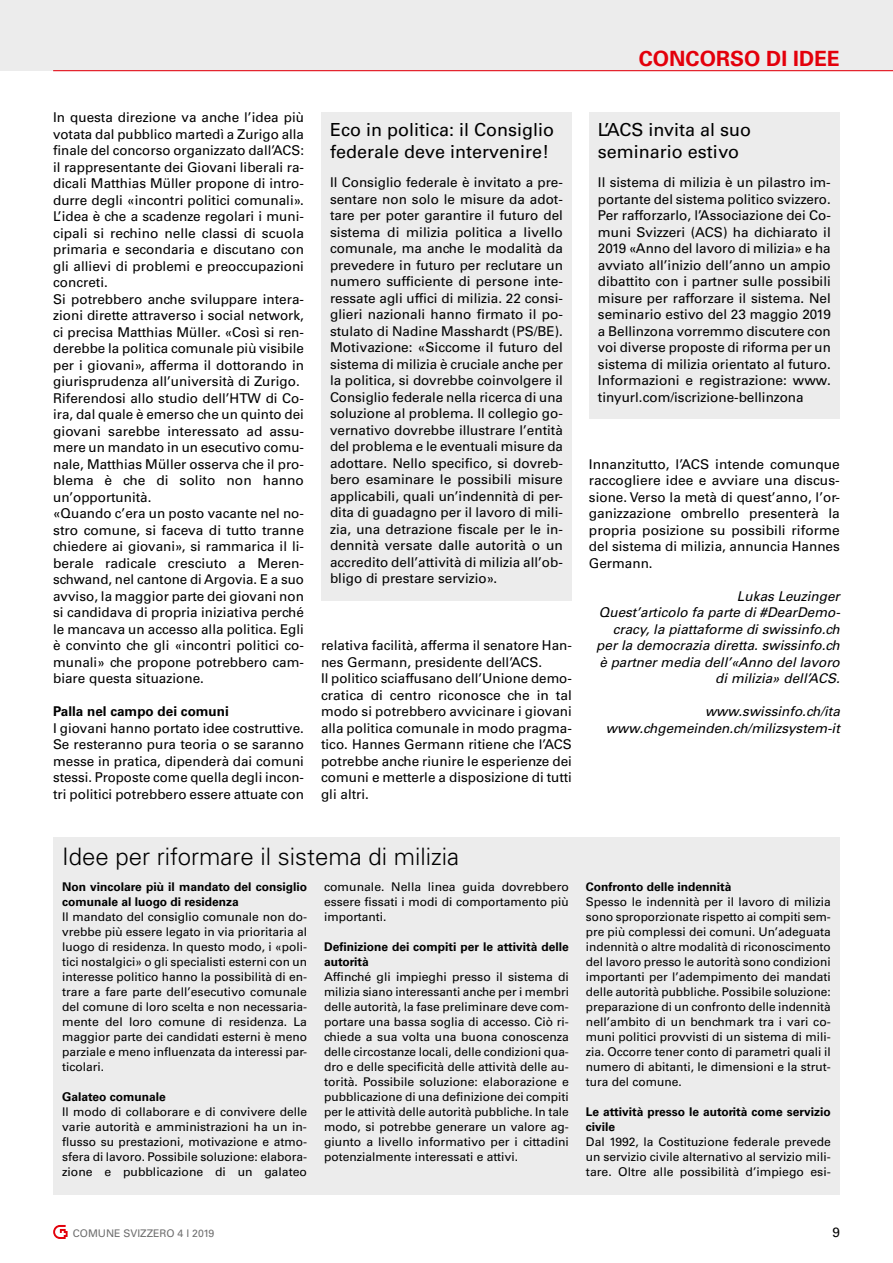
<style>
.page{position:relative;width:893px;height:1263px;background:#fff}
.page>*{position:absolute;margin:0;border:0;box-sizing:border-box;transform-origin:0 0}
.t1{font:300 24px "Univers LT Std";color:#000}
.t2{font:700 21px "Univers LT Std";color:#e3000b}
.t3{font:18px/22.5px "Univers LT Std";color:#000}
.t4{font:13.5px/16.5px "Univers LT Std";color:#000;text-align:justify}
.t5{font:italic 13.5px/16.5px "Univers LT Std";color:#000;text-align:right}
.t6{font:700 13.5px "Univers LT Std";color:#000}
.t7{font:12px/15px "Univers LT Std";color:#000;text-align:justify}
.t8{font:700 12px/15px "Univers LT Std";color:#000}
.t9{font:10.5px "Univers LT Std";color:#6e6e6e}
</style>
<div class="page">
<div style="left:0;top:0;width:893px;height:71px;background:#ececec"></div>
<hr style="left:53px;top:70px;width:840px;height:1px;background:#e3000b">
<svg style="left:53px;top:1225px;width:15px;height:14px"></svg>
<div style="left:53px;top:838px;width:787px;height:357px;background:#ececec"></div>
<div style="left:589px;top:112px;width:251px;height:307px;background:#ececec"></div>
<div style="left:321px;top:112px;width:251px;height:489px;background:#ececec"></div>
<h2 class="t2" style="left:639px;top:46px;width:203px">CONCORSO DI IDEE</h2>
<p class="t4" style="left:53px;top:109px;width:252px;text-align:left">In questa direzione va anche l’idea più votata dal pubblico martedì a Zurigo alla finale del concorso organizzato dall’ACS: il rappresentante dei Giovani liberali ra&shy;dicali Matthias Müller propone di intro&shy;durre degli «incontri politici comunali».<br>L’idea è che a scadenze regolari i muni&shy;cipali si rechino nelle classi di scuola primaria e secondaria e discutano con gli allievi di problemi e preoccupazioni concreti.<br>Si potrebbero anche sviluppare intera&shy;zioni dirette attraverso i social network, ci precisa Matthias Müller. «Così si ren&shy;derebbe la politica comunale più visibile per i giovani», afferma il dottorando in giurisprudenza all’università di Zurigo.<br>Riferendosi allo studio dell’HTW di Co&shy;ira, dal quale è emerso che un quinto dei giovani sarebbe interessato ad assu&shy;mere un mandato in un esecutivo comu&shy;nale, Matthias Müller osserva che il pro&shy;blema è che di solito non hanno un’opportunità.<br>«Quando c’era un posto vacante nel no&shy;stro comune, si faceva di tutto tranne chiedere ai giovani», si rammarica il li&shy;berale radicale cresciuto a Meren&shy;schwand, nel cantone di Argovia. E a suo avviso, la maggior parte dei giovani non si candidava di propria iniziativa perché le mancava un accesso alla politica. Egli è convinto che gli «incontri politici co&shy;munali» che propone potrebbero cam&shy;biare questa situazione.</p>
<p class="t6" style="left:53px;top:703px;width:177px">Palla nel campo dei comuni</p>
<p class="t4" style="left:53px;top:720px;width:252px">I giovani hanno portato idee costruttive.<br>Se resteranno pura teoria o se saranno messe in pratica, dipenderà dai comuni stessi. Proposte come quella degli incon&shy;tri politici potrebbero essere attuate con</p>
<h3 class="t3" style="left:330px;top:118px;width:226px">Eco in politica: il Consiglio federale deve intervenire!</h3>
<p class="t4" style="left:330px;top:174px;width:234px">Il Consiglio federale è invitato a pre&shy;sentare non solo le misure da adot&shy;tare per poter garantire il futuro del sistema di milizia politica a livello comunale, ma anche le modalità da prevedere in futuro per reclutare un numero sufficiente di persone inte&shy;ressate agli uffici di milizia. 22 consi&shy;glieri nazionali hanno firmato il po&shy;stulato di Nadine Masshardt (PS/BE).<br>Motivazione: «Siccome il futuro del sistema di milizia è cruciale anche per la politica, si dovrebbe coinvolgere il Consiglio federale nella ricerca di una soluzione al problema. Il collegio go&shy;vernativo dovrebbe illustrare l’entità del problema e le eventuali misure da adottare. Nello specifico, si dovreb&shy;bero esaminare le possibili misure applicabili, quali un’indennità di per&shy;dita di guadagno per il lavoro di mili&shy;zia, una detrazione fiscale per le in&shy;dennità versate dalle autorità o un accredito dell’attività di milizia all’ob&shy;bligo di prestare servizio».</p>
<p class="t4" style="left:321px;top:637px;width:252px;text-align:left">relativa facilità, afferma il senatore Han&shy;nes Germann, presidente dell’ACS.<br>Il politico sciaffusano dell’Unione demo&shy;cratica di centro riconosce che in tal modo si potrebbero avvicinare i giovani alla politica comunale in modo pragma&shy;tico. Hannes Germann ritiene che l’ACS potrebbe anche riunire le esperienze dei comuni e metterle a disposizione di tutti gli altri.</p>
<h3 class="t3" style="left:598px;top:118px;width:155px">L’ACS invita al suo seminario estivo</h3>
<p class="t4" style="left:598px;top:174px;width:234px">Il sistema di milizia è un pilastro im&shy;portante del sistema politico svizzero.<br>Per rafforzarlo, l’Associazione dei Co&shy;muni Svizzeri (ACS) ha dichiarato il 2019 «Anno del lavoro di milizia» e ha avviato all’inizio dell’anno un ampio dibattito con i partner sulle possibili misure per rafforzare il sistema. Nel seminario estivo del 23 maggio 2019 a Bellinzona vorremmo discutere con voi diverse proposte di riforma per un sistema di milizia orientato al futuro.<br>Informazioni e registrazione: www. tinyurl.com/iscrizione-bellinzona</p>
<p class="t4" style="left:589px;top:456px;width:252px">Innanzitutto, l’ACS intende comunque raccogliere idee e avviare una discus&shy;sione. Verso la metà di quest’anno, l’or&shy;ganizzazione ombrello presenterà la propria posizione su possibili riforme del sistema di milizia, annuncia Hannes Germann.</p>
<p class="t5" style="left:596px;top:588px;width:245px">Lukas Leuzinger<br>Quest’articolo fa parte di #DearDemo&shy;cracy, la piattaforme di swissinfo.ch per la democrazia diretta. swissinfo.ch è partner media dell’«Anno del lavoro di milizia» dell’ACS.</p>
<p class="t5" style="left:606px;top:703px;width:235px">www.swissinfo.ch/ita www.chgemeinden.ch/milizsystem-it</p>
<h1 class="t1" style="left:62px;top:842px;width:398px">Idee per riformare il sistema di milizia</h1>
<p class="t8" style="left:62px;top:879px;width:246px">Non vincolare più il mandato del consiglio comunale al luogo di residenza</p>
<p class="t7" style="left:62px;top:909px;width:246px">Il mandato del consiglio comunale non do&shy;vrebbe più essere legato in via prioritaria al luogo di residenza. In questo modo, i «poli&shy;tici nostalgici» o gli specialisti esterni con un interesse politico hanno la possibilità di en&shy;trare a fare parte dell’esecutivo comunale del comune di loro scelta e non necessaria&shy;mente del loro comune di residenza. La maggior parte dei candidati esterni è meno parziale e meno influenzata da interessi par&shy;ticolari.</p>
<p class="t8" style="left:62px;top:1089px;width:105px">Galateo comunale</p>
<p class="t7" style="left:62px;top:1104px;width:246px">Il modo di collaborare e di convivere delle varie autorità e amministrazioni ha un in&shy;flusso su prestazioni, motivazione e atmo&shy;sfera di lavoro. Possibile soluzione: elabora&shy;zione e pubblicazione di un galateo</p>
<p class="t7" style="left:324px;top:879px;width:246px">comunale. Nella linea guida dovrebbero essere fissati i modi di comportamento più importanti.</p>
<p class="t8" style="left:324px;top:939px;width:246px">Definizione dei compiti per le attività delle autorità</p>
<p class="t7" style="left:324px;top:969px;width:246px">Affinché gli impieghi presso il sistema di milizia siano interessanti anche per i membri delle autorità, la fase preliminare deve com&shy;portare una bassa soglia di accesso. Ciò ri&shy;chiede a sua volta una buona conoscenza delle circostanze locali, delle condizioni qua&shy;dro e delle specificità delle attività delle au&shy;torità. Possibile soluzione: elaborazione e pubblicazione di una definizione dei compiti per le attività delle autorità pubbliche. In tale modo, si potrebbe generare un valore ag&shy;giunto a livello informativo per i cittadini potenzialmente interessati e attivi.</p>
<p class="t8" style="left:586px;top:879px;width:147px">Confronto delle indennità</p>
<p class="t7" style="left:586px;top:894px;width:246px">Spesso le indennità per il lavoro di milizia sono sproporzionate rispetto ai compiti sem&shy;pre più complessi dei comuni. Un’adeguata indennità o altre modalità di riconoscimento del lavoro presso le autorità sono condizioni importanti per l’adempimento dei mandati delle autorità pubbliche. Possibile soluzione: preparazione di un confronto delle indennità nell’ambito di un benchmark tra i vari co&shy;muni politici provvisti di un sistema di mili&shy;zia. Occorre tener conto di parametri quali il numero di abitanti, le dimensioni e la strut&shy;tura del comune.</p>
<p class="t8" style="left:586px;top:1104px;width:246px">Le attività presso le autorità come servizio civile</p>
<p class="t7" style="left:586px;top:1134px;width:246px">Dal 1992, la Costituzione federale prevede un servizio civile alternativo al servizio mili&shy;tare. Oltre alle possibilità d’impiego esi-</p>
<p class="t9" style="left:73px;top:1227px;width:143px">COMUNE SVIZZERO 4 l 2019</p>
<p class="t4" style="left:832px;top:1224px;width:9px">9</p>
</div>
